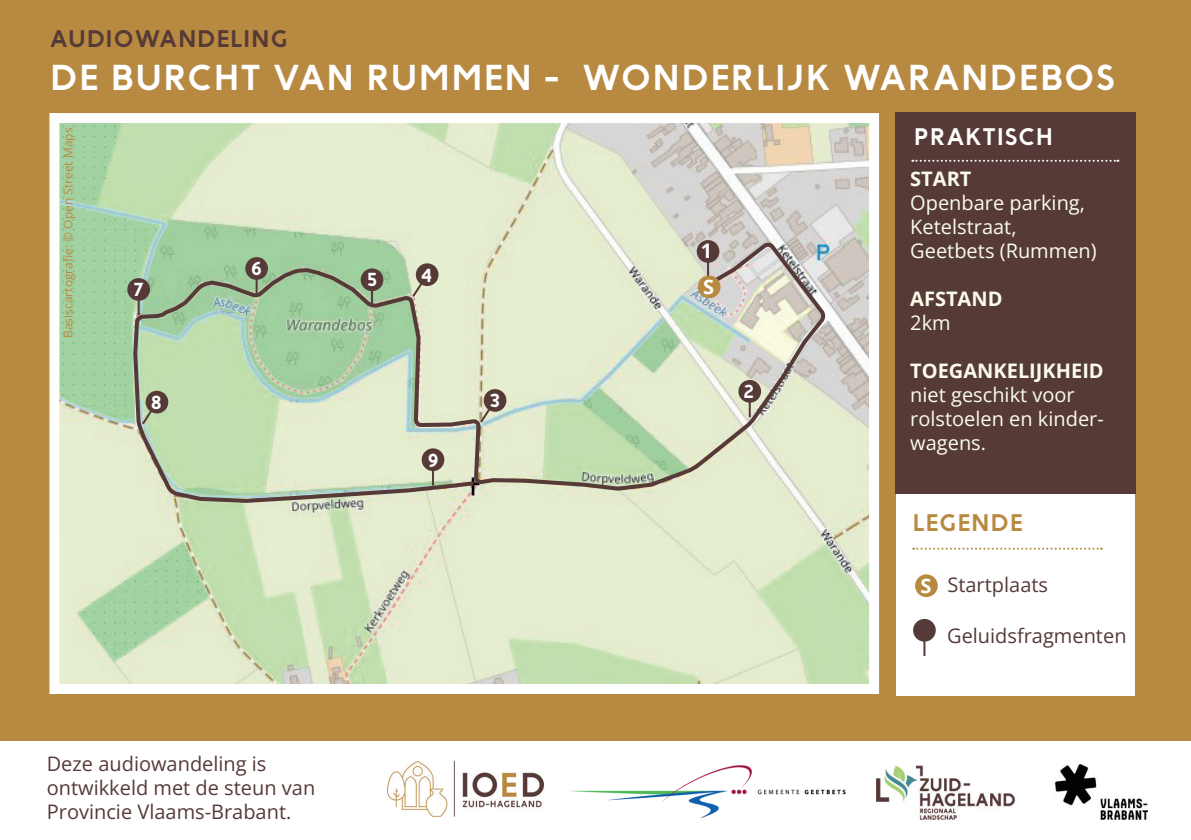
<style>
.page{position:relative;width:1191px;height:840px;background:#fff}
.page>*{position:absolute;margin:0;border:0;box-sizing:border-box;transform-origin:0 0}
.t1{font:700 36px "Baufra";color:#fff}
.t2{font:700 24px "Baufra";color:#553a38}
.t3{font:700 24px "Baufra";color:#fffefd}
.t4{font:700 24px "Baufra";color:#b88940}
.t5{font:20px/24px "Open Sans";color:#553a38}
.t6{font:20px/24px "Open Sans";color:#fbfce9}
.t7{font:700 20px "Open Sans";color:#fbfce9}
.t8{font:700 20px "Baufra";color:#fff}
.t9{font:700 20px/35.8px "Open Sans";color:#fff}
.t10{font:12px "Open Sans";color:#b88940}
</style>
<div class="page">
<div style="left:0;top:0;width:1191px;height:740px;background:#b88940"></div>
<img style="left:876px;top:764px;width:271px;height:54px">
<img style="left:60px;top:124px;width:808px;height:558px">
<div style="left:49px;top:113px;width:830px;height:580px;border:10px solid #fff"></div>
<div style="left:894px;top:112px;width:241px;height:381px;background:#553a38"></div>
<div style="left:896px;top:493px;width:238px;height:201px;background:#fff"></div>
<svg style="left:127px;top:278px;width:23px;height:22px"></svg>
<div style="left:915px;top:574px;width:22px;height:22px;background:#b88940;border-radius:50%"></div>
<svg style="left:131px;top:238px;width:698px;height:266px;background:#c7d7b8"></svg>
<div style="left:913px;top:618px;width:22px;height:23px;background:#553a38;border-radius:50%"></div>
<hr style="left:923px;top:629px;width:2px;height:26px;background:#553a38">
<div style="left:698px;top:275px;width:22px;height:23px;background:#b88940;border-radius:50%"></div>
<img style="left:570px;top:765px;width:276px;height:54px">
<img style="left:387px;top:760px;width:158px;height:57px">
<svg style="left:912px;top:160px;width:206px;height:2px"></svg>
<svg style="left:913px;top:547px;width:189px;height:2px"></svg>
<p class="t2" style="left:50px;top:21px;width:240px">AUDIOWANDELING</p>
<h1 class="t1" style="left:50px;top:52px;width:1067px">DE BURCHT VAN RUMMEN - WONDERLIJK WARANDEBOS</h1>
<p class="t10" style="left:60px;top:338px;width:212px;rotate:-90deg">Basiscartografie: © Open Street Maps</p>
<p class="t8" style="left:133px;top:274px;width:12px">7</p>
<p class="t8" style="left:151px;top:387px;width:13px">8</p>
<p class="t8" style="left:251px;top:253px;width:13px">6</p>
<p class="t8" style="left:367px;top:264px;width:13px">5</p>
<p class="t8" style="left:421px;top:260px;width:13px">4</p>
<p class="t8" style="left:427px;top:445px;width:13px">9</p>
<p class="t8" style="left:489px;top:386px;width:12px">3</p>
<p class="t5" style="left:47px;top:750px;width:270px">Deze audiowandeling is ontwikkeld met de steun van<br>Provincie Vlaams-Brabant.</p>
<p class="t9" style="left:701px;top:232px;width:15px">1<br>S</p>
<p class="t8" style="left:743px;top:376px;width:13px">2</p>
<p class="t3" style="left:913px;top:119px;width:141px">PRAKTISCH</p>
<p class="t7" style="left:910px;top:164px;width:63px">START</p>
<p class="t6" style="left:910px;top:190px;width:188px">Openbare parking,<br>Ketelstraat,<br>Geetbets (Rummen)</p>
<p class="t7" style="left:910px;top:284px;width:94px">AFSTAND</p>
<p class="t6" style="left:910px;top:310px;width:42px">2km</p>
<p class="t7" style="left:910px;top:356px;width:195px">TOEGANKELIJKHEID</p>
<p class="t6" style="left:910px;top:382px;width:195px">niet geschikt voor rolstoelen en kinder&shy;wagens.</p>
<p class="t4" style="left:912px;top:505px;width:112px">LEGENDE</p>
<p class="t9" style="left:920px;top:566px;width:13px">S</p>
<p class="t5" style="left:947px;top:571px;width:102px">Startplaats</p>
<p class="t5" style="left:947px;top:623px;width:181px">Geluidsfragmenten</p>
</div>
